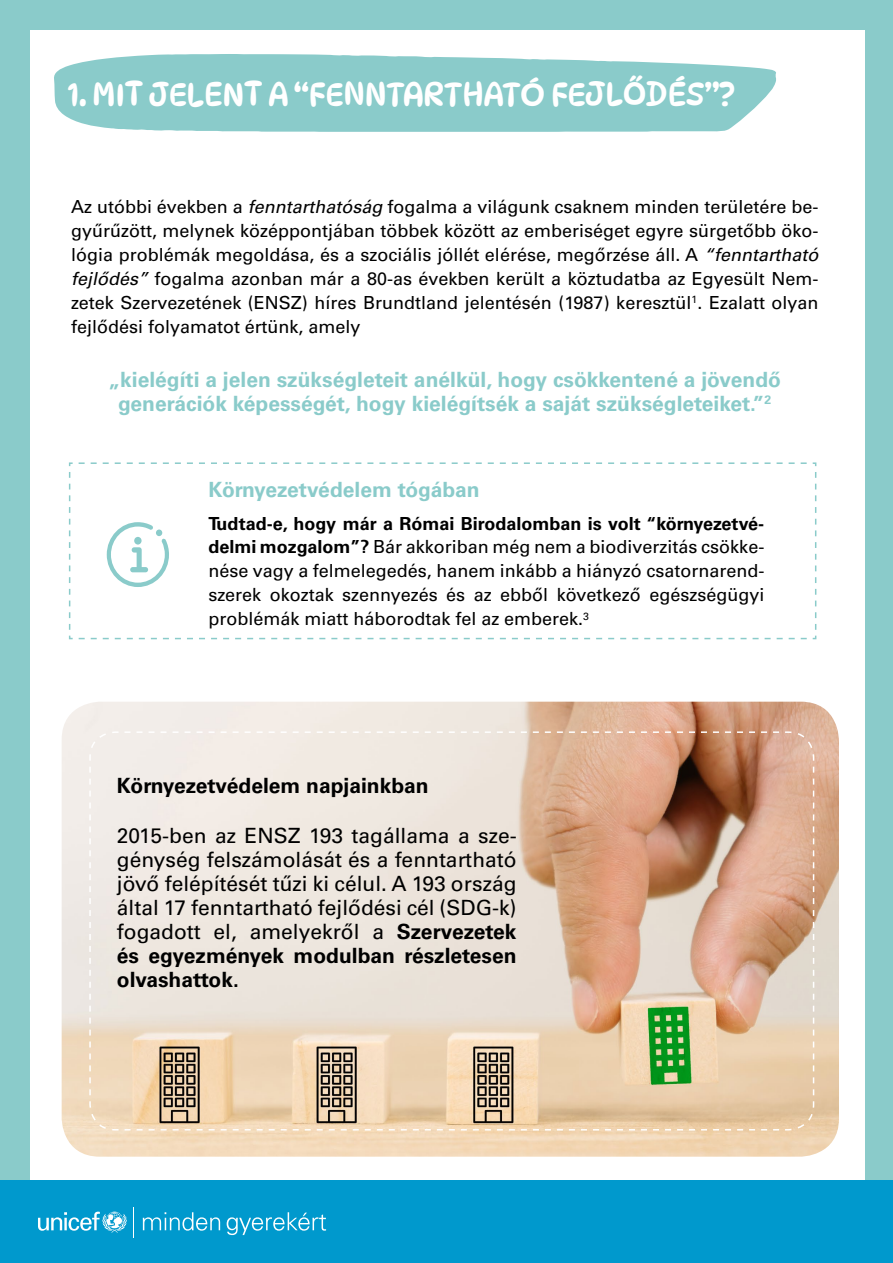
<style>
.page{position:relative;width:893px;height:1263px;background:#fff}
.page>*{position:absolute;margin:0;border:0;box-sizing:border-box;transform-origin:0 0}
.t1{font:33px "Dyna Puff";letter-spacing:-.02em;color:#fff}
.t2{font:21px/24px "Univers LT Pro 55 Roman";color:#000;text-align:justify}
.t3{font:700 21px/24px "Univers LT Pro 65";color:#8acbca;text-align:center}
.t4{font:700 21px/24px "Univers LT Pro 65";color:#000}
.t5{font:18px/24px "Univers LT Pro 55 Roman";color:#000}
.t6{font:700 18px "Univers LT Pro 65";color:#000}
.s1{font-style:italic}
.s2{font-family:"Univers LT Pro 65";font-weight:700}
</style>
<div class="page">
<div style="left:0;top:0;width:893px;height:1180px;background:#8acbca"></div>
<div style="left:31px;top:31px;width:834px;height:1160px;background:#fff"></div>
<div style="left:0;top:1180px;width:893px;height:83px;background:#0099cd"></div>
<svg style="left:38px;top:1211px;width:89px;height:22px"></svg>
<hr style="left:133px;top:1207px;width:1px;height:31px;background:#fff">
<svg style="left:143px;top:1212px;width:77px;height:18px"></svg>
<svg style="left:227px;top:1212px;width:99px;height:23px"></svg>
<svg style="left:54px;top:54px;width:722px;height:78px;background:#95d0cf"></svg>
<img style="left:62px;top:702px;width:776px;height:455px">
<svg style="left:122px;top:726px;width:717px;height:404px;background:#dfc3ac"></svg>
<svg style="left:89px;top:731px;width:726px;height:400px;background:#e0cbb7"></svg>
<svg style="left:68px;top:462px;width:749px;height:178px"></svg>
<svg style="left:107px;top:522px;width:62px;height:65px"></svg>
<h1 class="t1" style="left:67px;top:74px;width:669px">1. MIT JELENT A “FENNTARTHATÓ FEJLŐDÉS”?</h1>
<p class="t5" style="left:71px;top:195px;width:753px">Az utóbbi években a <span class="s1">fenntarthatóság</span> fogalma a világunk csaknem minden területére be&shy;gyűrűzött, melynek középpontjában többek között az emberiséget egyre sürgetőbb öko&shy;lógia problémák megoldása, és a szociális jóllét elérése, megőrzése áll. A <span class="s1">“fenntartható fejlődés”</span> fogalma azonban már a 80-as években került a köztudatba az Egyesült Nem&shy;zetek Szervezetének (ENSZ) híres Brundtland jelentésén (1987) keresztül<sup>1</sup>. Ezalatt olyan fejlődési folyamatot értünk, amely</p>
<p class="t3" style="left:109px;top:367px;width:674px">„kielégíti a jelen szükségleteit anélkül, hogy csökkentené a jövendő generációk képességét, hogy kielégítsék a saját szükségleteiket.”<sup>2</sup></p>
<p class="t3" style="left:208px;top:478px;width:273px">Környezetvédelem tógában</p>
<p class="t6" style="left:208px;top:512px;width:557px">Tudtad-e, hogy már a Római Birodalomban is volt “környezetvé-</p>
<p class="t5" style="left:208px;top:535px;width:557px;text-align:justify"><span class="s2">delmi mozgalom”?</span> Bár akkoriban még nem a biodiverzitás csökke&shy;nése vagy a felmelegedés, hanem inkább a hiányzó csatornarend&shy;szerek okoztak szennyezés és az ebből következő egészségügyi problémák miatt háborodtak fel az emberek.<sup>3</sup></p>
<p class="t4" style="left:117px;top:774px;width:313px">Környezetvédelem napjainkban</p>
<p class="t2" style="left:117px;top:823px;width:401px">2015-ben az ENSZ 193 tagállama a sze&shy;génység felszámolását és a fenntartható jövő felépítését tűzi ki célul. A 193 ország által 17 fenntartható fejlődési cél (SDG-k) fogadott el, amelyekről a <span class="s2">Szervezetek</span></p>
<p class="t4" style="left:117px;top:944px;width:401px">és egyezmények modulban részletesen olvashattok.</p>
</div>
